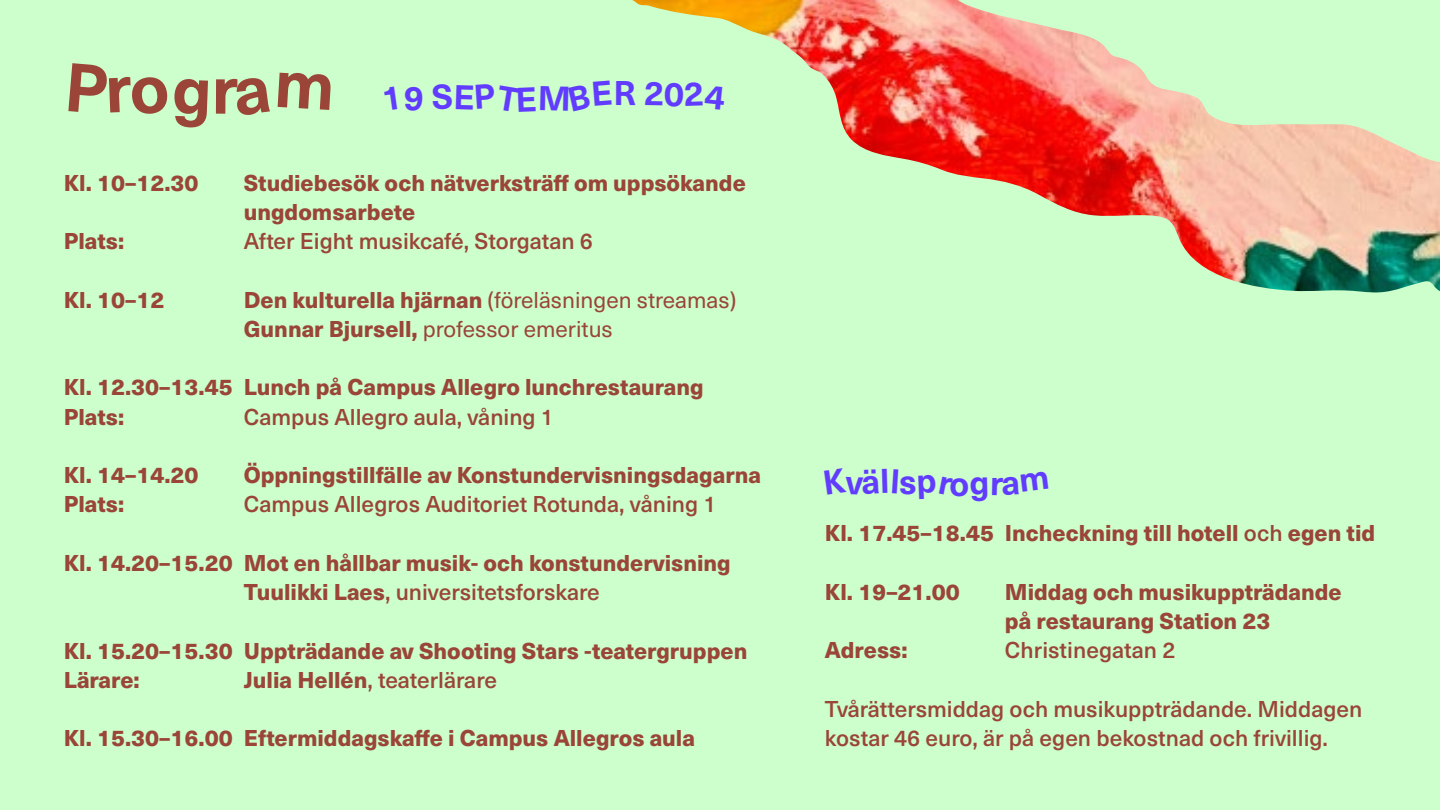
<style>
.page{position:relative;width:1440px;height:810px;background:#cfc}
.page>*{position:absolute;margin:0;border:0;box-sizing:border-box;transform-origin:0 0}
.t1{font:700 67.5px "Neue Haas Unica W1 G";color:#9a4538}
.t2{font:700 33.75px "Neue Haas Unica W1 G";color:#613cff}
.t3{font:800 22.5px/29.2px "Neue Haas Unica W1 G";color:#9a4538}
.t4{font:500 22.5px/29.2px "Neue Haas Unica W1 G";color:#9a4538}
.t5{font:22.5px/29.2px "Neue Haas Unica W1 G";color:#9a4538}
.s1{font-weight:800}
.s2{font-weight:500}
</style>
<div class="page">
<img style="left:632px;top:0;width:808px;height:293px">
<svg style="left:645px;top:82px;width:81px;height:28px"></svg>
<h1 class="t1" style="left:211px;top:38px;width:28px">r</h1>
<h2 class="t2" style="left:613px;top:67px;width:24px">R</h2>
<p class="t3" style="left:64px;top:166px;width:136px">Kl. 10–12.30</p>
<p class="t3" style="left:244px;top:166px;width:504px">Studiebesök och nätverksträff om uppsökande ungdomsarbete</p>
<p class="t3" style="left:64px;top:225px;width:62px">Plats:</p>
<p class="t4" style="left:244px;top:225px;width:351px">After Eight musikcafé, Storgatan 6</p>
<p class="t3" style="left:64px;top:283px;width:102px">Kl. 10–12</p>
<p class="t5" style="left:244px;top:284px;width:494px"><span class="s1">Den kulturella hjärnan</span> (föreläsningen streamas)<br><span class="s1">Gunnar Bjursell,</span> professor emeritus</p>
<p class="t3" style="left:64px;top:371px;width:641px">Kl. 12.30–13.45 Lunch på Campus Allegro lunchrestaurang<br>Plats:</p>
<p class="t4" style="left:244px;top:401px;width:312px">Campus Allegro aula, våning 1</p>
<p class="t3" style="left:64px;top:459px;width:136px">Kl. 14–14.20</p>
<p class="t3" style="left:244px;top:459px;width:519px">Öppningstillfälle av Konstundervisningsdagarna</p>
<p class="t3" style="left:64px;top:488px;width:62px">Plats:</p>
<p class="t4" style="left:244px;top:488px;width:474px">Campus Allegros Auditoriet Rotunda, våning 1</p>
<p class="t3" style="left:244px;top:547px;width:489px;text-indent:-180px">Kl. 14.20–15.20 Mot en hållbar musik- och konstundervisning<br>Tuulikki Laes<span class="s2">, universitetsforskare</span></p>
<p class="t3" style="left:64px;top:634px;width:685px">Kl. 15.20–15.30 Uppträdande av Shooting Stars -teatergruppen<br>Lärare:</p>
<p class="t4" style="left:244px;top:664px;width:255px"><span class="s1">Julia Hellén</span>, teaterlärare</p>
<p class="t3" style="left:64px;top:722px;width:633px">Kl. 15.30–16.00 Eftermiddagskaffe i Campus Allegros aula</p>
<h2 class="t2" style="left:899px;top:456px;width:20px">s</h2>
<p class="t3" style="left:825px;top:517px;width:552px">Kl. 17.45–18.45 Incheckning till hotell <span class="s2">och</span> egen tid</p>
<p class="t3" style="left:825px;top:576px;width:136px">Kl. 19–21.00</p>
<p class="t3" style="left:1005px;top:576px;width:338px">Middag och musikuppträdande på restaurang Station 23</p>
<p class="t3" style="left:825px;top:634px;width:84px">Adress:</p>
<p class="t4" style="left:1005px;top:635px;width:172px">Christinegatan 2</p>
<p class="t4" style="left:825px;top:693px;width:539px">Tvårättersmiddag och musikuppträdande. Middagen kostar 46 euro, är på egen bekostnad och frivillig.</p>
</div>
